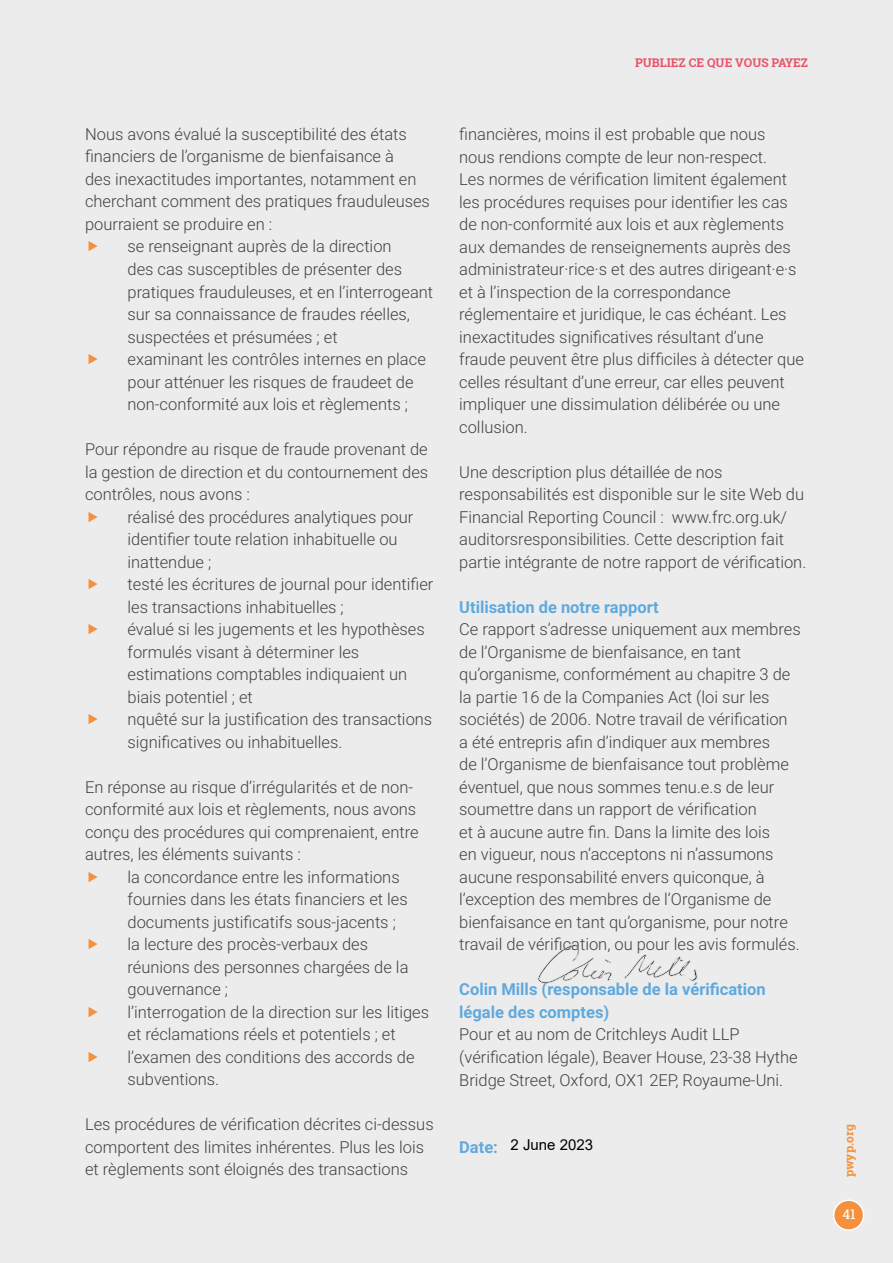
<style>
.page{position:relative;width:893px;height:1263px;background:#ececec}
.page>*{position:absolute;margin:0;border:0;box-sizing:border-box;transform-origin:0 0}
.t1{font:300 16.5px/22.5px "Roboto";color:#414042}
.t2{font:700 16.5px/22.5px "Roboto";color:#60a9dd}
.t3{font:15px "Arial";color:#000}
.t4{font:13.5px "Roboto Slab";color:#fff}
.t5{font:700 12px "Roboto Slab";color:#e85269}
.t6{font:700 12px "Roboto Slab";color:#f5923c}
.s1{font-family:"Roboto";font-weight:700;font-size:16.5px;color:#60a9dd}
</style>
<div class="page">
<div style="left:834px;top:1200px;width:30px;height:30px;background:#f5913d;border-radius:50%"></div>
<div style="left:833px;top:1199px;width:31px;height:32px;border:2px solid #fff;border-radius:50%"></div>
<img style="left:537px;top:944px;width:160px;height:40px">
<p class="t1" style="left:85px;top:122px;width:323px">Nous avons évalué la susceptibilité des états</p>
<p class="t1" style="left:85px;top:145px;width:310px">financiers de l’organisme de bienfaisance à</p>
<p class="t1" style="left:85px;top:167px;width:333px">des inexactitudes importantes, notamment en</p>
<p class="t1" style="left:85px;top:190px;width:346px">cherchant comment des pratiques frauduleuses</p>
<p class="t1" style="left:85px;top:212px;width:189px">pourraient se produire en :</p>
<p class="t1" style="left:128px;top:235px;width:266px">se renseignant auprès de la direction</p>
<p class="t1" style="left:128px;top:257px;width:276px">des cas susceptibles de présenter des</p>
<p class="t1" style="left:128px;top:280px;width:307px">pratiques frauduleuses, et en l’interrogeant</p>
<p class="t1" style="left:128px;top:302px;width:284px">sur sa connaissance de fraudes réelles,</p>
<p class="t1" style="left:128px;top:325px;width:212px">suspectées et présumées ; et</p>
<p class="t1" style="left:128px;top:347px;width:300px">examinant les contrôles internes en place</p>
<p class="t1" style="left:128px;top:370px;width:288px">pour atténuer les risques de fraudeet de</p>
<p class="t1" style="left:128px;top:392px;width:282px">non-conformité aux lois et règlements ;</p>
<p class="t1" style="left:85px;top:437px;width:345px;text-align:justify">Pour répondre au risque de fraude provenant de la gestion de direction et du contournement des contrôles, nous avons :</p>
<p class="t1" style="left:128px;top:505px;width:307px">réalisé des procédures analytiques pour identifier toute relation inhabituelle ou inattendue ;<br>testé les écritures de journal pour identifier les transactions inhabituelles ;<br>évalué si les jugements et les hypothèses formulés visant à déterminer les estimations comptables indiquaient un biais potentiel ; et<br>nquêté sur la justification des transactions significatives ou inhabituelles.</p>
<p class="t1" style="left:85px;top:775px;width:335px">En réponse au risque d’irrégularités et de non&shy;conformité aux lois et règlements, nous avons conçu des procédures qui comprenaient, entre autres, les éléments suivants :</p>
<p class="t1" style="left:128px;top:865px;width:303px">la concordance entre les informations fournies dans les états financiers et les documents justificatifs sous-jacents ;<br>la lecture des procès-verbaux des réunions des personnes chargées de la gouvernance ;<br>l’interrogation de la direction sur les litiges et réclamations réels et potentiels ; et l’examen des conditions des accords de subventions.</p>
<p class="t1" style="left:85px;top:1112px;width:350px">Les procédures de vérification décrites ci-dessus comportent des limites inhérentes. Plus les lois et règlements sont éloignés des transactions</p>
<p class="t5" style="left:635px;top:55px;width:175px">PUBLIEZ CE QUE VOUS PAYEZ</p>
<p class="t1" style="left:459px;top:122px;width:346px">financières, moins il est probable que nous nous rendions compte de leur non-respect.<br>Les normes de vérification limitent également les procédures requises pour identifier les cas de non-conformité aux lois et aux règlements aux demandes de renseignements auprès des administrateur·rice·s et des autres dirigeant·e·s et à l’inspection de la correspondance réglementaire et juridique, le cas échéant. Les inexactitudes significatives résultant d’une fraude peuvent être plus difficiles à détecter que celles résultant d’une erreur, car elles peuvent impliquer une dissimulation délibérée ou une collusion.</p>
<p class="t1" style="left:459px;top:460px;width:349px">Une description plus détaillée de nos responsabilités est disponible sur le site Web du Financial Reporting Council : www.frc.org.uk/ auditorsresponsibilities. Cette description fait partie intégrante de notre rapport de vérification.</p>
<p class="t2" style="left:459px;top:595px;width:201px">Utilisation de notre rapport</p>
<p class="t1" style="left:459px;top:618px;width:343px">Ce rapport s’adresse uniquement aux membres de l’Organisme de bienfaisance, en tant qu’organisme, conformément au chapitre 3 de la partie 16 de la Companies Act (loi sur les sociétés) de 2006. Notre travail de vérification<br>a été entrepris afin d’indiquer aux membres<br>de l’Organisme de bienfaisance tout problème éventuel, que nous sommes tenu.e.s de leur soumettre dans un rapport de vérification<br>et à aucune autre fin. Dans la limite des lois<br>en vigueur, nous n’acceptons ni n’assumons aucune responsabilité envers quiconque, à l’exception des membres de l’Organisme de bienfaisance en tant qu’organisme, pour notre travail de vérification, ou pour les avis formulés.</p>
<p class="t2" style="left:459px;top:978px;width:308px">Colin Mills (responsable de la vérification légale des comptes)</p>
<p class="t1" style="left:459px;top:1023px;width:340px">Pour et au nom de Critchleys Audit LLP (vérification légale), Beaver House, 23-38 Hythe<br>Bridge Street, Oxford, OX1 2EP, Royaume-Uni.</p>
<p class="t3" style="left:459px;top:1134px;width:135px"><span class="s1">Date:</span> 2 June 2023</p>
<p class="t6" style="left:841px;top:1177px;width:54px;rotate:-90deg">pwyp.org</p>
<p class="t4" style="left:842px;top:1204px;width:15px">41</p>
</div>
